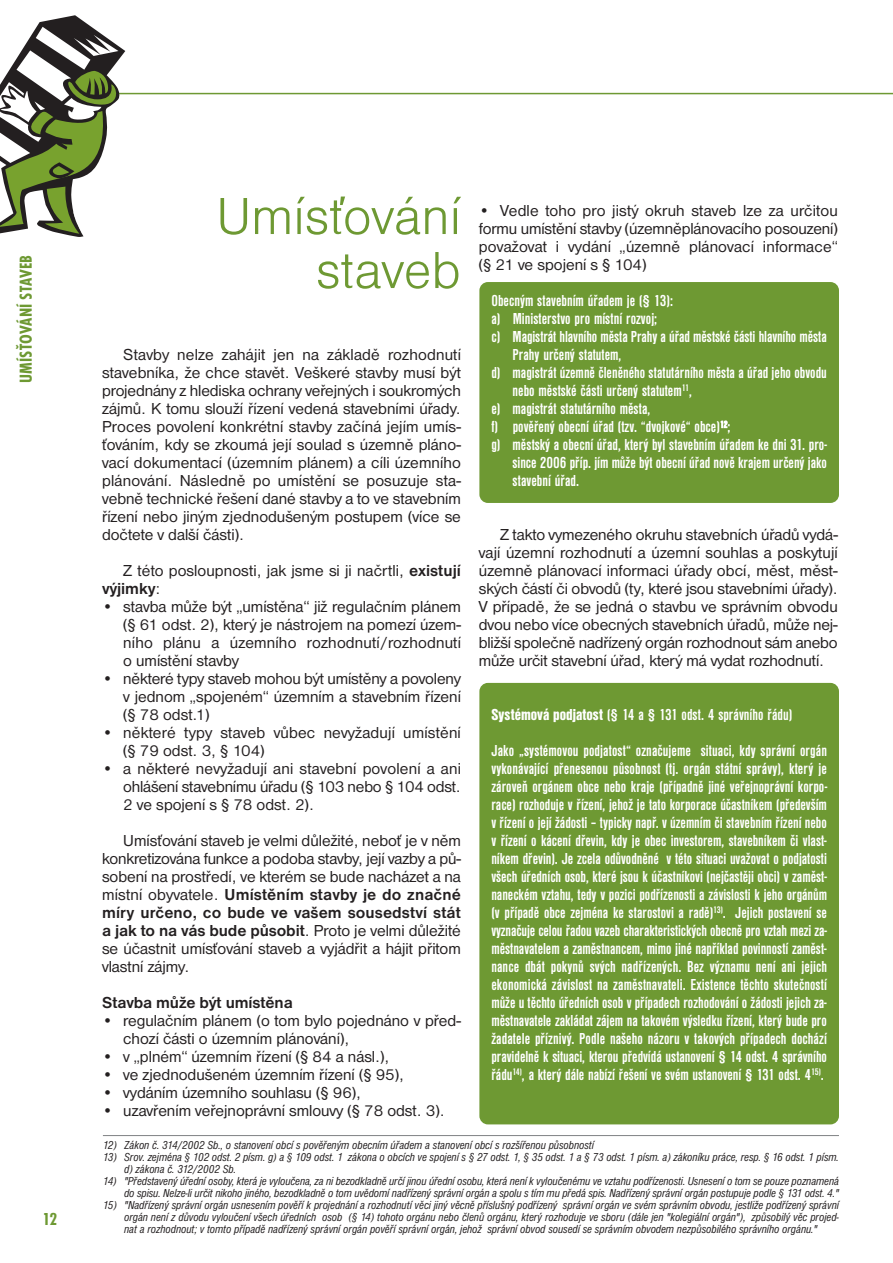
<style>
.page{position:relative;width:893px;height:1263px;background:#fff}
.page>*{position:absolute;margin:0;border:0;box-sizing:border-box;transform-origin:0 0}
.t1{font:300 54px/54px "Nimbus San DCE";color:#6e9933;text-align:right}
.t2{font:700 condensed 18px "Futura TOT";letter-spacing:.015em;color:#6e9933}
.t3{font:16.5px/18px "Nimbus San DCE";color:#231f20;text-align:justify}
.t4{font:16.5px/18px "Nimbus San DCE Bol Con";color:#fff}
.t5{font:700 16.5px "Nimbus San DCE";letter-spacing:-.005em;color:#231f20}
.t6{font:12px/12px "Nimbus San DCE Reg Con Ita";letter-spacing:-.005em;color:#231f20}
.s1{font-weight:700}
.s2{font-family:"Nimbus San DCE Bla Con"}
</style>
<div class="page">
<hr style="left:0;top:93px;width:893px;height:1px;background:#6e9933">
<svg style="left:0;top:15px;width:125px;height:222px"></svg>
<hr style="left:103px;top:1135px;width:736px;height:1px;background:#808284">
<div style="left:479px;top:282px;width:360px;height:221px;background:#6e9933;border-radius:9px"></div>
<div style="left:479px;top:683px;width:360px;height:441px;background:#6e9933;border-radius:9px"></div>
<p class="t2" style="left:20px;top:383px;width:130px;rotate:-90deg">UMÍSŤOVÁNÍ STAVEB</p>
<p class="t2" style="left:43px;top:1213px;width:16px">12</p>
<h1 class="t1" style="left:217px;top:194px;width:246px">Umísťování staveb</h1>
<p class="t3" style="left:102px;top:347px;width:360px;text-indent:21px">Stavby nelze zahájit jen na základě rozhodnutí stavebníka, že chce stavět. Veškeré stavby musí být projednány z hlediska ochrany veřejných i soukromých zájmů. K tomu slouží řízení vedená stavebními úřady.<br>Proces povolení konkrétní stavby začíná jejím umís&shy;ťováním, kdy se zkoumá její soulad s územně pláno&shy;vací dokumentací (územním plánem) a cíli územního plánování. Následně po umístění se posuzuje sta&shy;vebně technické řešení dané stavby a to ve stavebním řízení nebo jiným zjednodušeným postupem (více se dočtete v další části).</p>
<p class="t3" style="left:102px;top:563px;width:360px;text-indent:21px">Z této posloupnosti, jak jsme si ji načrtli, <span class="s1">existují výjimky</span>:</p>
<p class="t3" style="left:123px;top:599px;width:339px;text-indent:-21px">• stavba může být „umístěna“ již regulačním plánem (§ 61 odst. 2), který je nástrojem na pomezí územ&shy;ního plánu a územního rozhodnutí/rozhodnutí o umístění stavby</p>
<p class="t3" style="left:123px;top:671px;width:339px;text-indent:-21px">• některé typy staveb mohou být umístěny a povoleny v jednom „spojeném“ územním a stavebním řízení (§ 78 odst.1)</p>
<p class="t3" style="left:123px;top:725px;width:339px;text-indent:-21px">• některé typy staveb vůbec nevyžadují umístění (§ 79 odst. 3, § 104)</p>
<p class="t3" style="left:123px;top:761px;width:339px;text-indent:-21px">• a některé nevyžadují ani stavební povolení a ani ohlášení stavebnímu úřadu (§ 103 nebo § 104 odst.<br>2 ve spojení s § 78 odst. 2).</p>
<p class="t3" style="left:102px;top:833px;width:360px;text-indent:21px">Umísťování staveb je velmi důležité, neboť je v něm konkretizována funkce a podoba stavby, její vazby a pů&shy;sobení na prostředí, ve kterém se bude nacházet a na místní obyvatele. <span class="s1">Umístěním stavby je do značné míry určeno, co bude ve vašem sousedství stát a jak to na vás bude působit</span>. Proto je velmi důležité se účastnit umísťování staveb a vyjádřit a hájit přitom vlastní zájmy.</p>
<p class="t5" style="left:102px;top:997px;width:192px">Stavba může být umístěna</p>
<p class="t3" style="left:123px;top:1013px;width:339px;text-indent:-21px">• regulačním plánem (o tom bylo pojednáno v před&shy;chozí části o územním plánování),</p>
<p class="t3" style="left:102px;top:1049px;width:289px">• v „plném“ územním řízení (§ 84 a násl.),</p>
<p class="t3" style="left:102px;top:1067px;width:304px">• ve zjednodušeném územním řízení (§ 95),</p>
<p class="t3" style="left:102px;top:1085px;width:261px">• vydáním územního souhlasu (§ 96),</p>
<p class="t3" style="left:102px;top:1103px;width:344px">• uzavřením veřejnoprávní smlouvy (§ 78 odst. 3).</p>
<p class="t3" style="left:479px;top:203px;width:360px">• Vedle toho pro jistý okruh staveb lze za určitou formu umístění stavby (územněplánovacího posouzení) považovat i vydání „územně plánovací informace“ (§ 21 ve spojení s § 104)</p>
<p class="t4" style="left:491px;top:293px;width:183px">Obecným stavebním úřadem je (§ 13):</p>
<p class="t4" style="left:491px;top:311px;width:167px">a) Ministerstvo pro místní rozvoj;</p>
<p class="t4" style="left:491px;top:329px;width:337px">c) Magistrát hlavního města Prahy a úřad městské části hlavního města</p>
<p class="t4" style="left:513px;top:347px;width:110px">Prahy určený statutem,</p>
<p class="t4" style="left:491px;top:365px;width:337px">d) magistrát územně členěného statutárního města a úřad jeho obvodu</p>
<p class="t4" style="left:513px;top:383px;width:181px">nebo městské části určený statutem<sup>11</sup>,</p>
<p class="t4" style="left:491px;top:401px;width:161px">e) magistrát statutárního města,</p>
<p class="t4" style="left:491px;top:419px;width:241px">f) pověřený obecní úřad (tzv. “dvojkové“ obce)<sup>12</sup>;</p>
<p class="t4" style="left:491px;top:437px;width:337px">g) městský a obecní úřad, který byl stavebním úřadem ke dni 31. pro-</p>
<p class="t4" style="left:513px;top:455px;width:316px">since 2006 příp. jím může být obecní úřad nově krajem určený jako</p>
<p class="t4" style="left:513px;top:473px;width:68px">stavební úřad.</p>
<p class="t3" style="left:479px;top:527px;width:361px;text-indent:21px">Z takto vymezeného okruhu stavebních úřadů vydá&shy;vají územní rozhodnutí a územní souhlas a poskytují územně plánovací informaci úřady obcí, měst, měst&shy;ských částí či obvodů (ty, které jsou stavebními úřady).<br>V případě, že se jedná o stavbu ve správním obvodu dvou nebo více obecných stavebních úřadů, může nej&shy;bližší společně nadřízený orgán rozhodnout sám anebo může určit stavební úřad, který má vydat rozhodnutí.</p>
<p class="t4" style="left:491px;top:698px;width:337px;line-height:36px"><span class="s2">Systémová podjatost</span> (§ 14 a § 131 odst. 4 správního řádu)<br>Jako „systémovou podjatost“ označujeme situaci, kdy správní orgán</p>
<p class="t4" style="left:491px;top:761px;width:337px;text-align:justify">vykonávající přenesenou působnost (tj. orgán státní správy), který je zároveň orgánem obce nebo kraje (případně jiné veřejnoprávní korpo&shy;race) rozhoduje v řízení, jehož je tato korporace účastníkem (především v řízení o její žádosti – typicky např. v územním či stavebním řízení nebo v řízení o kácení dřevin, kdy je obec investorem, stavebníkem či vlast&shy;níkem dřevin). Je zcela odůvodněné v této situaci uvažovat o podjatosti všech úředních osob, které jsou k účastníkovi (nejčastěji obci) v zaměst&shy;naneckém vztahu, tedy v pozici podřízenosti a závislosti k jeho orgánům (v případě obce zejména ke starostovi a radě)<sup>13)</sup>. Jejich postavení se vyznačuje celou řadou vazeb charakteristických obecně pro vztah mezi za&shy;městnavatelem a zaměstnancem, mimo jiné například povinností zaměst&shy;nance dbát pokynů svých nadřízených. Bez významu není ani jejich ekonomická závislost na zaměstnavateli. Existence těchto skutečností může u těchto úředních osob v případech rozhodování o žádosti jejich za&shy;městnavatele zakládat zájem na takovém výsledku řízení, který bude pro žadatele příznivý. Podle našeho názoru v takových případech dochází pravidelně k situaci, kterou předvídá ustanovení § 14 odst. 4 správního řádu<sup>14)</sup>, a který dále nabízí řešení ve svém ustanovení § 131 odst. 4<sup>15)</sup>.</p>
<p class="t6" style="left:103px;top:1140px;width:493px">12) Zákon č. 314/2002 Sb., o stanovení obcí s pověřeným obecním úřadem a stanovení obcí s rozšířenou působností</p>
<p class="t6" style="left:124px;top:1152px;width:716px;text-indent:-21px">13) Srov. zejména § 102 odst. 2 písm. g) a § 109 odst. 1 zákona o obcích ve spojení s § 27 odst. 1, § 35 odst. 1 a § 73 odst. 1 písm. a) zákoníku práce, resp. § 16 odst. 1 písm. d) zákona č. 312/2002 Sb.</p>
<p class="t6" style="left:103px;top:1176px;width:737px;text-align:right">14) "Představený úřední osoby, která je vyloučena, za ni bezodkladně určí jinou úřední osobu, která není k vyloučenému ve vztahu podřízenosti. Usnesení o tom se pouze poznamená do spisu. Nelze-li určit nikoho jiného, bezodkladně o tom uvědomí nadřízený správní orgán a spolu s tím mu předá spis. Nadřízený správní orgán postupuje podle § 131 odst. 4."</p>
<p class="t6" style="left:124px;top:1200px;width:716px;text-align:justify;text-indent:-21px">15) "Nadřízený správní orgán usnesením pověří k projednání a rozhodnutí věci jiný věcně příslušný podřízený správní orgán ve svém správním obvodu, jestliže podřízený správní orgán není z důvodu vyloučení všech úředních osob (§ 14) tohoto orgánu nebo členů orgánu, který rozhoduje ve sboru (dále jen "kolegiální orgán"), způsobilý věc projed&shy;nat a rozhodnout; v tomto případě nadřízený správní orgán pověří správní orgán, jehož správní obvod sousedí se správním obvodem nezpůsobilého správního orgánu."</p>
</div>
